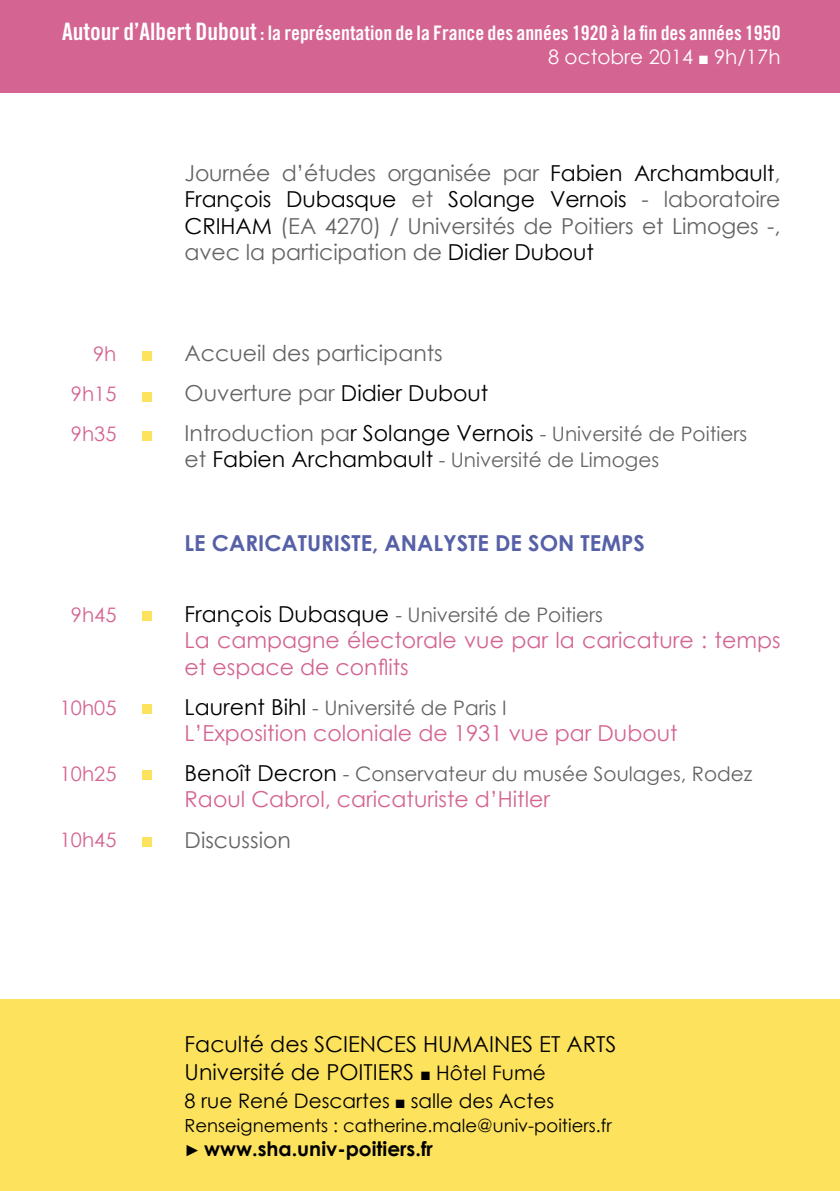
<style>
.page{position:relative;width:840px;height:1191px;background:#fff}
.page>*{position:absolute;margin:0;border:0;box-sizing:border-box;transform-origin:0 0}
.t1{font:22px/26.4px "Century Gothic";letter-spacing:-.005em;color:#646464}
.t2{font:22px/26.4px "Century Gothic";color:#d46492}
.t3{font:22px/28px "Century Gothic";color:#000}
.t4{font:700 22px "Century Gothic";color:#5660a7}
.t5{font:20px/26.4px "Century Gothic";color:#646464}
.t6{font:20px "Trade Gothic Bold Cond Twenty";color:#fff}
.t7{font:20px "Century Gothic";color:#000}
.t8{font:20px/40px "Century Gothic";color:#d46492;text-align:justify}
.t9{font:700 20px "Century Gothic";color:#000}
.t10{font:20px "Century Gothic";color:#fff}
.t11{font:18px "Century Gothic";color:#000}
.s1{font-size:24px}
.s2{font-size:18px}
.s3{color:#000}
.s4{font-size:22px}
.s5{font-size:22px;color:#000}
.s6{font-size:20px}
.s7{font-size:16px}
</style>
<div class="page">
<div style="left:0;top:999px;width:839px;height:192px;background:#fde25d"></div>
<div style="left:0;top:0;width:839px;height:92px;background:#d46492"></div>
<div style="left:142px;top:351px;width:10px;height:9px;background:#fde25d"></div>
<div style="left:142px;top:704px;width:10px;height:9px;background:#fde25d"></div>
<div style="left:142px;top:611px;width:10px;height:10px;background:#fde25d"></div>
<div style="left:142px;top:392px;width:10px;height:9px;background:#fde25d"></div>
<div style="left:142px;top:431px;width:10px;height:10px;background:#fde25d"></div>
<div style="left:142px;top:770px;width:10px;height:10px;background:#fde25d"></div>
<div style="left:142px;top:837px;width:10px;height:10px;background:#fde25d"></div>
<p class="t6" style="left:62px;top:21px;width:719px"><span class="s1">Autour d’Albert Dubout</span> : la représentation de la France des années 1920 à la fin des années 1950</p>
<p class="t10" style="left:547px;top:43px;width:234px">8 octobre 2014 <span class="s2">■</span> 9h/17h</p>
<p class="t8" style="left:71px;top:333px;width:47px;text-indent:22px">9h 9h15<br>9h35</p>
<p class="t8" style="left:71px;top:594px;width:47px">9h45</p>
<p class="t8" style="left:60px;top:687px;width:58px">10h05</p>
<p class="t8" style="left:60px;top:753px;width:58px">10h25</p>
<p class="t8" style="left:60px;top:820px;width:58px">10h45</p>
<p class="t1" style="left:184px;top:159px;width:597px;text-align:justify">Journée d’études organisée par <span class="s3">Fabien Archambault</span>, <span class="s3">François Dubasque</span> et <span class="s3">Solange Vernois</span> - laboratoire <span class="s3">CR IHAM</span> (EA 4270) / Universités de Poitiers et Limoges -, avec la participation de <span class="s3">Didier Dubout</span></p>
<p class="t1" style="left:184px;top:333px;width:305px;line-height:40px">Accueil des participants<br>Ouverture par <span class="s3">Didier Dubout</span></p>
<p class="t5" style="left:184px;top:420px;width:564px"><span class="s4">Introduction pa</span><span class="s5">r Solange Vernois</span> - Université de Poitiers <span class="s4">et</span> <span class="s5">Fabien Archambault</span> - Université de Limoges</p>
<p class="t4" style="left:184px;top:526px;width:461px">LE CARICATURISTE, ANALYSTE DE SON TEMPS</p>
<p class="t5" style="left:184px;top:601px;width:419px"><span class="s5">François Dubasque</span> - Université de Poitiers</p>
<p class="t2" style="left:184px;top:627px;width:597px">La campagne électorale vue par la caricature : temps et espace de conflits</p>
<p class="t5" style="left:184px;top:694px;width:323px"><span class="s5">Laurent Bihl</span> - Université de Paris I</p>
<p class="t2" style="left:184px;top:719px;width:494px">L’Exposition coloniale de 1931 vue par Dubout</p>
<p class="t5" style="left:184px;top:760px;width:569px"><span class="s5">Benoît Decron</span> - Conservateur du musée Soulages, Rodez</p>
<p class="t2" style="left:184px;top:786px;width:367px">Raoul Cabrol, caricaturiste d’Hitler</p>
<p class="t1" style="left:184px;top:826px;width:108px">Discussion</p>
<p class="t3" style="left:184px;top:1029px;width:268px">Faculté des Sciences Humai</p>
<p class="t3" style="left:184px;top:1029px;width:430px;text-indent:309px">nes et Arts<br>Université de POITIERS <span class="s2">■</span> <span class="s6">Hôtel Fumé</span></p>
<p class="t7" style="left:184px;top:1086px;width:371px">8 rue René Descartes <span class="s2">■</span> salle des Actes</p>
<p class="t11" style="left:184px;top:1112px;width:429px">Renseignements : catherine.male@univ-poitiers.fr</p>
<p class="t9" style="left:184px;top:1133px;width:250px"><span class="s7">►</span> WWW.SHA.UNIV-POITIERS.FR</p>
</div>
